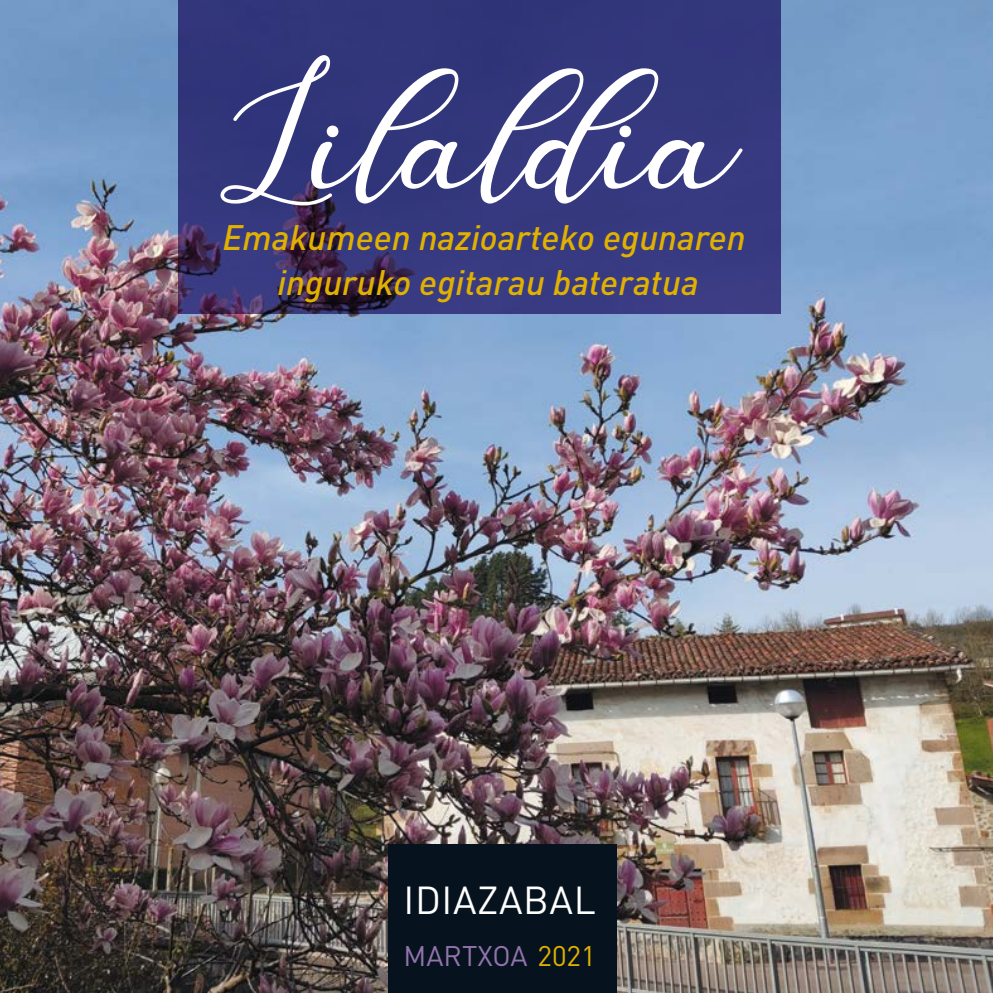
<style>
.page{position:relative;width:993px;height:993px;background:#fff}
.page>*{position:absolute;margin:0;border:0;box-sizing:border-box;transform-origin:0 0}
.t1{font:157.5px "Thank You";color:#fff}
.t2{font:38.5px "DIN";letter-spacing:.015em;color:#fff}
.t3{font:italic 500 35px/45.5px "DIN";color:#e0b100;text-align:center}
.t4{font:28px "DIN";color:#9273ad}
.s1{color:#e0b100}
</style>
<div class="page">
<img style="left:0;top:0;width:992px;height:992px">
<svg style="left:178px;top:0;width:602px;height:313px;background:#343679"></svg>
<div style="left:388px;top:843px;width:228px;height:149px;background:#06131e"></div>
<h1 class="t1" style="left:212px;top:44px;width:527px">Lilaldia</h1>
<p class="t3" style="left:222px;top:213px;width:524px">Emakumeen nazioarteko egunaren inguruko egitarau bateratua</p>
<p class="t2" style="left:403px;top:875px;width:193px">IDIAZABAL</p>
<p class="t4" style="left:403px;top:938px;width:194px">MARTXOA <span class="s1">2021</span></p>
</div>
